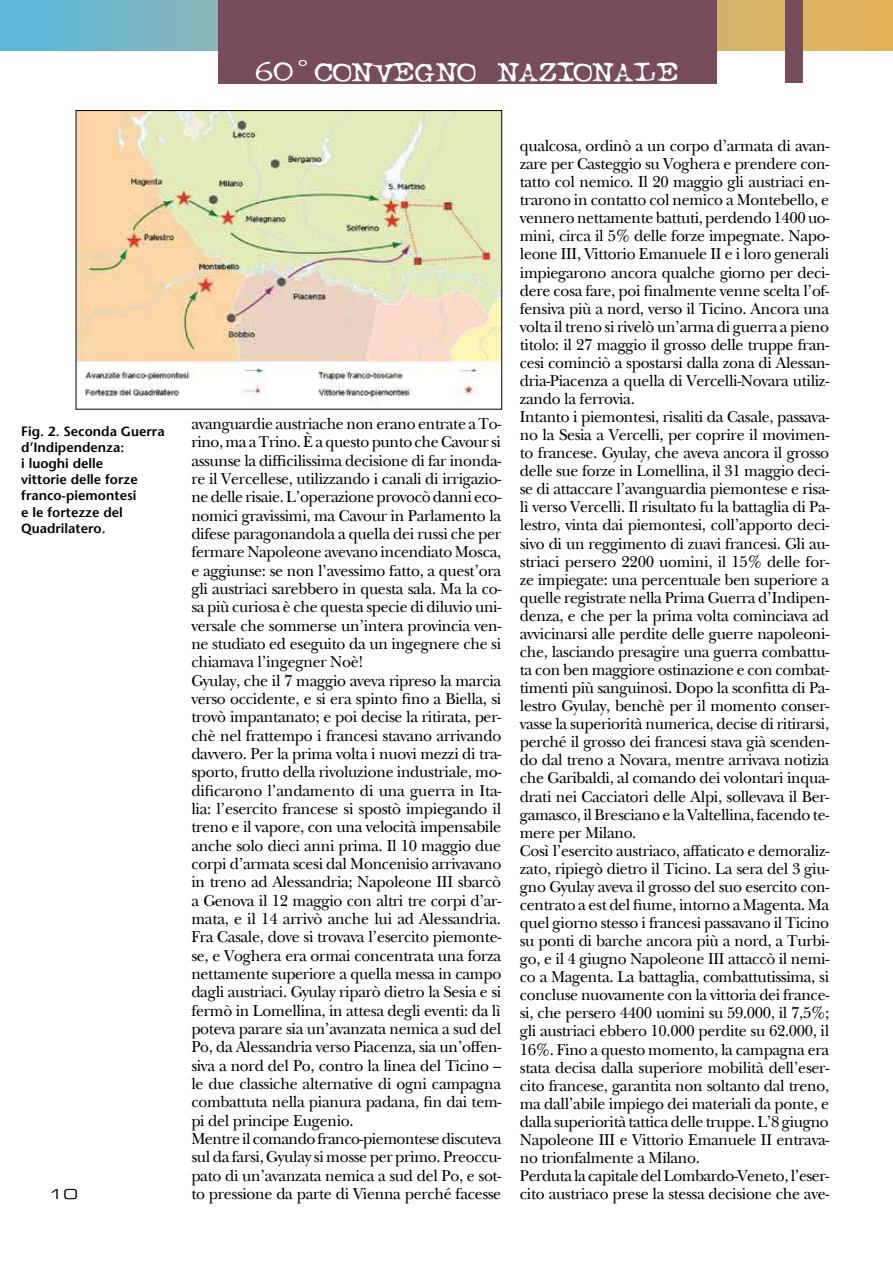
<style>
.page{position:relative;width:893px;height:1263px;background:#fff}
.page>*{position:absolute;margin:0;border:0;box-sizing:border-box;transform-origin:0 0}
.t1{font:30px "Typewriter OS Oldstyle";color:#fff;scale:1.35 1}
.t2{font:16.5px/18px "New Baskerville";letter-spacing:-.02em;color:#000}
.t3{font:600 13.5px/16.2px "Stone Sans";color:#000}
.t4{font:13.5px "Eurostile Extended Two";color:#000;scale:1.11 1}
.s1{font-family:"Trebuchet MS"}
</style>
<div class="page">
<svg style="left:0;top:0;width:893px;height:51px;background:#9db49f"></svg>
<div style="left:218px;top:0;width:498px;height:84px;background:#774d5e"></div>
<div style="left:785px;top:0;width:18px;height:83px;background:#774d5e"></div>
<img style="left:78px;top:112px;width:422px;height:286px">
<h1 class="t1" style="left:255px;top:55px;width:316px">60<span class="s1">°</span>CONVEGNO NAZIONALE</h1>
<p class="t3" style="left:21px;top:423px;width:145px">Fig. 2. Seconda Guerra d’Indipendenza:<br>i luoghi delle<br>vittorie delle forze franco-piemontesi<br>e le fortezze del<br>Quadrilatero.</p>
<p class="t2" style="left:191px;top:414px;width:312px">avanguardie austriache non erano entrate a To&shy;rino, ma a Trino. È a questo punto che Cavour si assunse la difficilissima decisione di far inonda&shy;re il Vercellese, utilizzando i canali di irrigazio&shy;ne delle risaie. L’operazione provocò danni eco&shy;nomici gravissimi, ma Cavour in Parlamento la difese paragonandola a quella dei russi che per fermare Napoleone avevano incendiato Mosca, e aggiunse: se non l’avessimo fatto, a quest’ora gli austriaci sarebbero in questa sala. Ma la co&shy;sa più curiosa è che questa specie di diluvio uni&shy;versale che sommerse un’intera provincia ven&shy;ne studiato ed eseguito da un ingegnere che si chiamava l’ingegner Noè!<br>Gyulay, che il 7 maggio aveva ripreso la marcia verso occidente, e si era spinto fino a Biella, si trovò impantanato; e poi decise la ritirata, per&shy;chè nel frattempo i francesi stavano arrivando davvero. Per la prima volta i nuovi mezzi di tra&shy;sporto, frutto della rivoluzione industriale, mo&shy;dificarono l’andamento di una guerra in Ita&shy;lia: l’esercito francese si spostò impiegando il treno e il vapore, con una velocità impensabile anche solo dieci anni prima. Il 10 maggio due corpi d’armata scesi dal Moncenisio arrivavano in treno ad Alessandria; Napoleone III sbarcò a Genova il 12 maggio con altri tre corpi d’ar&shy;mata, e il 14 arrivò anche lui ad Alessandria.<br>Fra Casale, dove si trovava l’esercito piemonte&shy;se, e Voghera era ormai concentrata una forza nettamente superiore a quella messa in campo dagli austriaci. Gyulay riparò dietro la Sesia e si fermò in Lomellina, in attesa degli eventi: da lì poteva parare sia un’avanzata nemica a sud del Po, da Alessandria verso Piacenza, sia un’offen&shy;siva a nord del Po, contro la linea del Ticino – le due classiche alternative di ogni campagna combattuta nella pianura padana, fin dai tem&shy;pi del principe Eugenio.<br>Mentre il comando franco-piemontese discuteva sul da farsi, Gyulay si mosse per primo. Preoccu&shy;pato di un’avanzata nemica a sud del Po, e sot&shy;to pressione da parte di Vienna perché facesse</p>
<p class="t4" style="left:49px;top:1185px;width:28px">10</p>
<p class="t2" style="left:520px;top:137px;width:311px">qualcosa, ordinò a un corpo d’armata di avan&shy;zare per Casteggio su Voghera e prendere con&shy;tatto col nemico. Il 20 maggio gli austriaci en&shy;trarono in contatto col nemico a Montebello, e vennero nettamente battuti, perdendo 1400 uo&shy;mini, circa il 5% delle forze impegnate. Napo&shy;leone III, Vittorio Emanuele II e i loro generali impiegarono ancora qualche giorno per deci&shy;dere cosa fare, poi finalmente venne scelta l’of&shy;fensiva più a nord, verso il Ticino. Ancora una volta il treno si rivelò un’arma di guerra a pieno titolo: il 27 maggio il grosso delle truppe fran&shy;cesi cominciò a spostarsi dalla zona di Alessan&shy;dria-Piacenza a quella di Vercelli-Novara utiliz&shy;zando la ferrovia.<br>Intanto i piemontesi, risaliti da Casale, passava&shy;no la Sesia a Vercelli, per coprire il movimen&shy;to francese. Gyulay, che aveva ancora il grosso delle sue forze in Lomellina, il 31 maggio deci&shy;se di attaccare l’avanguardia piemontese e risa&shy;lì verso Vercelli. Il risultato fu la battaglia di Pa&shy;lestro, vinta dai piemontesi, coll’apporto deci&shy;sivo di un reggimento di zuavi francesi. Gli au&shy;striaci persero 2200 uomini, il 15% delle for&shy;ze impiegate: una percentuale ben superiore a quelle registrate nella Prima Guerra d’Indipen&shy;denza, e che per la prima volta cominciava ad avvicinarsi alle perdite delle guerre napoleoni&shy;che, lasciando presagire una guerra combattu&shy;ta con ben maggiore ostinazione e con combat&shy;timenti più sanguinosi. Dopo la sconfitta di Pa&shy;lestro Gyulay, benchè per il momento conser&shy;vasse la superiorità numerica, decise di ritirarsi, perché il grosso dei francesi stava già scenden&shy;do dal treno a Novara, mentre arrivava notizia che Garibaldi, al comando dei volontari inqua&shy;drati nei Cacciatori delle Alpi, sollevava il Ber&shy;gamasco, il Bresciano e la Valtellina, facendo te&shy;mere per Milano.<br>Così l’esercito austriaco, affaticato e demoraliz&shy;zato, ripiegò dietro il Ticino. La sera del 3 giu&shy;gno Gyulay aveva il grosso del suo esercito con&shy;centrato a est del fiume, intorno a Magenta. Ma quel giorno stesso i francesi passavano il Ticino su ponti di barche ancora più a nord, a Turbi&shy;go, e il 4 giugno Napoleone III attaccò il nemi&shy;co a Magenta. La battaglia, combattutissima, si concluse nuovamente con la vittoria dei france&shy;si, che persero 4400 uomini su 59.000, il 7,5%; gli austriaci ebbero 10.000 perdite su 62.000, il 16%. Fino a questo momento, la campagna era stata decisa dalla superiore mobilità dell’eser&shy;cito francese, garantita non soltanto dal treno, ma dall’abile impiego dei materiali da ponte, e dalla superiorità tattica delle truppe. L’8 giugno Napoleone III e Vittorio Emanuele II entrava&shy;no trionfalmente a Milano.<br>Perduta la capitale del Lombardo-Veneto, l’eser&shy;cito austriaco prese la stessa decisione che ave-</p>
</div>
